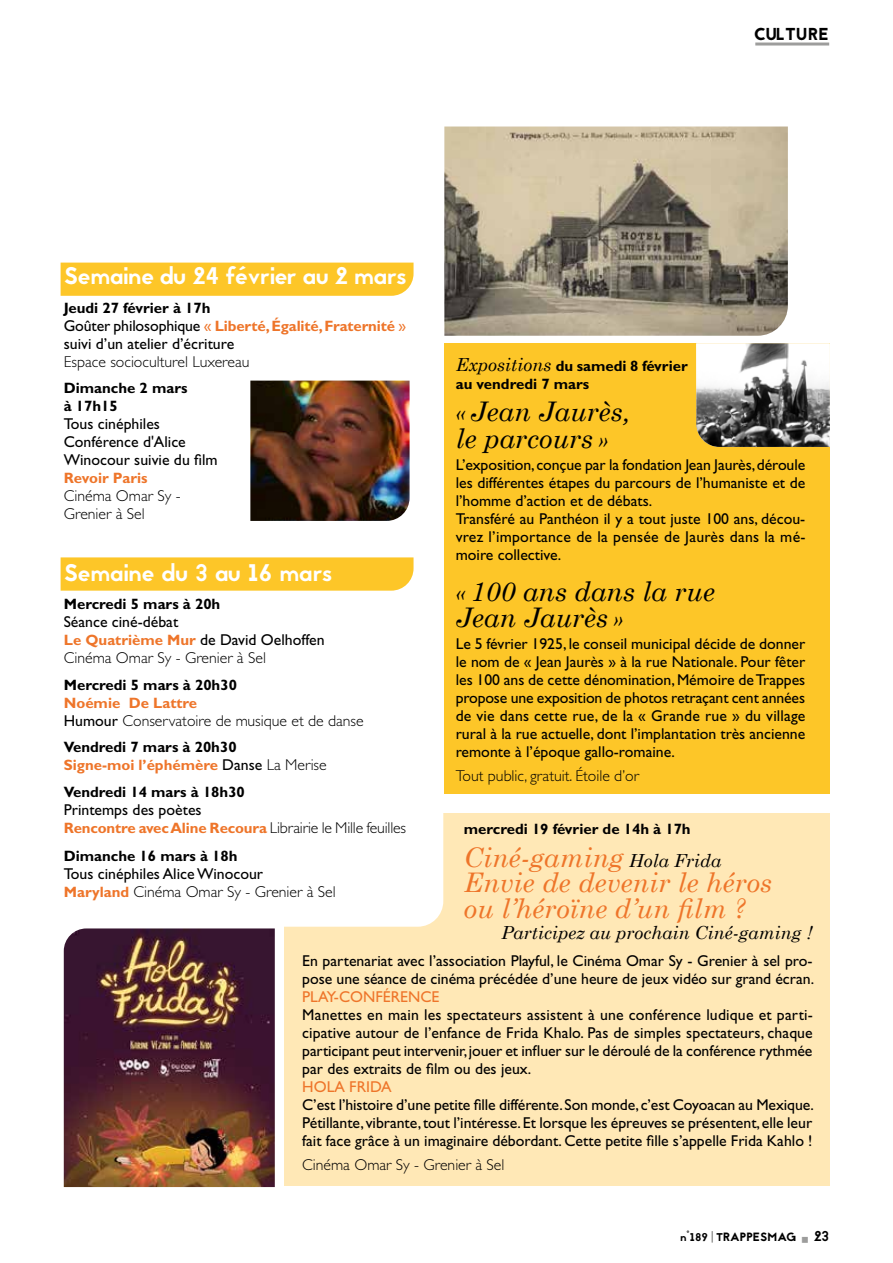
<style>
.page{position:relative;width:893px;height:1263px;background:#fff}
.page>*{position:absolute;margin:0;border:0;box-sizing:border-box;transform-origin:0 0}
.t1{font:italic 27px/25.5px "Century Schoolbook";color:#ee752a}
.t2{font:italic 27px/27px "Century Schoolbook";color:#000}
.t3{font:24px "Jaapokki";color:#fff}
.t4{font:italic 18px "Century Schoolbook";color:#000}
.t5{font:17.25px "Jaapokki";letter-spacing:.01em;color:#000}
.t6{font:15.75px/18px "Gill Sans Std";color:#000}
.t7{font:300 15.75px/18px "Gill Sans Std";color:#000}
.t8{font:15.75px "Gill Sans Std";color:#ee752a}
.t9{font:700 15px/18px "Gill Sans Std";color:#000}
.t10{font:700 15px/18px "Gill Sans Std";letter-spacing:-.01em;color:#ee752a}
.t11{font:12px "Jaapokki";letter-spacing:.01em;color:#000}
.s1{color:#000}
.s2{font-weight:400;font-size:15.75px;color:#000}
.s3{font-weight:400;font-size:15.75px}
.s4{font-family:"Century Schoolbook";font-weight:400;font-style:italic;font-size:18px}
.s5{font-size:21px}
.s6{font-weight:700;font-size:15px;color:#ee752a}
.s7{font-weight:300}
.s8{font-weight:400}
.s9{color:#ee752a}
.s10{font-weight:300;font-size:15.75px}
.s11{font-weight:300;font-size:15.75px;color:#000}
.s12{font-size:18px;color:#000}
.s13{font-size:11.25px}
.s14{font-size:14.25px}
</style>
<div class="page">
<svg style="left:711px;top:1231px;width:2px;height:11px"></svg>
<div style="left:285px;top:813px;width:545px;height:373px;background:#ffe8b6"></div>
<div style="left:284px;top:813px;width:159px;height:114px;background:#fff"></div>
<div style="left:61px;top:263px;width:353px;height:33px;background:#fdc628"></div>
<div style="left:61px;top:557px;width:353px;height:34px;background:#fdc628"></div>
<hr style="left:755px;top:43px;width:74px;height:3px;background:#9d9d9c">
<img style="left:444px;top:126px;width:344px;height:210px">
<div style="left:444px;top:343px;width:386px;height:450px;background:#fdc628"></div>
<img style="left:696px;top:343px;width:134px;height:104px">
<img style="left:250px;top:381px;width:160px;height:140px">
<img style="left:64px;top:928px;width:211px;height:259px">
<p class="t5" style="left:754px;top:22px;width:76px">CULTURE</p>
<h2 class="t3" style="left:64px;top:259px;width:344px">Semaine du 24 février au 2 mars</h2>
<p class="t10" style="left:64px;top:299px;width:344px"><span class="s1">Jeudi 27 février à 17h<br></span><span class="s2">Goûter philosophique</span> <span class="s3">«</span> Liberté, Égalité, Fraternité <span class="s3">»</span></p>
<p class="t6" style="left:64px;top:334px;width:172px">suivi d’un atelier d’écriture</p>
<p class="t7" style="left:64px;top:353px;width:187px">Espace socioculturel Luxereau</p>
<p class="t9" style="left:64px;top:379px;width:125px">Dimanche 2 mars à 17h15</p>
<p class="t6" style="left:64px;top:415px;width:155px">Tous cinéphiles<br>Conférence d'Alice<br>Winocour suivie du film</p>
<p class="t10" style="left:64px;top:469px;width:85px">Revoir Paris</p>
<p class="t7" style="left:64px;top:487px;width:118px">Cinéma Omar Sy -<br>Grenier à Sel</p>
<p class="t9" style="left:456px;top:356px;width:234px"><span class="s4">Expositions</span> du samedi 8 février au vendredi 7 mars</p>
<h1 class="t2" style="left:456px;top:397px;width:176px"><span class="s5">«</span> Jean Jaurès, le parcours <span class="s5">»</span></h1>
<p class="t6" style="left:456px;top:456px;width:351px">L’exposition, conçue par la fondation Jean Jaurès, déroule les différentes étapes du parcours de l’humaniste et de l’homme d’action et de débats.<br>Transféré au Panthéon il y a tout juste 100 ans, décou&shy;vrez l’importance de la pensée de Jaurès dans la mé&shy;moire collective.</p>
<h1 class="t2" style="left:456px;top:577px;width:261px;line-height:25.5px"><span class="s5">«</span> 100 ans dans la rue<br>Jean Jaurès <span class="s5">»</span></h1>
<p class="t6" style="left:456px;top:635px;width:351px;text-align:justify">Le 5 février 1925, le conseil municipal décide de donner le nom de « Jean Jaurès » à la rue Nationale. Pour fêter les 100 ans de cette dénomination, Mémoire de Trappes propose une exposition de photos retraçant cent années de vie dans cette rue, de la « Grande rue » du village rural à la rue actuelle, dont l’implantation très ancienne remonte à l’époque gallo-romaine.</p>
<p class="t7" style="left:456px;top:767px;width:185px">Tout public, gratuit. Étoile d’or</p>
<h2 class="t3" style="left:64px;top:556px;width:269px">Semaine du 3 au 16 mars</h2>
<p class="t9" style="left:64px;top:595px;width:158px">Mercredi 5 mars à 20h</p>
<p class="t6" style="left:64px;top:613px;width:262px">Séance ciné-débat<br><span class="s6">Le Quatrième Mur</span> de David Oelhoffen<br><span class="s7">Cinéma Omar Sy - Grenier à Sel</span></p>
<p class="t9" style="left:64px;top:675px;width:175px">Mercredi 5 mars à 20h30</p>
<p class="t10" style="left:64px;top:693px;width:135px">Noémie De Lattre</p>
<p class="t7" style="left:64px;top:711px;width:301px"><span class="s8">Humour</span> Conservatoire de musique et de danse</p>
<p class="t9" style="left:64px;top:738px;width:264px">Vendredi 7 mars à 20h30<br><span class="s9">Signe-moi l’éphémère</span> <span class="s3">Danse</span> <span class="s10">La Merise</span></p>
<p class="t9" style="left:64px;top:783px;width:183px">Vendredi 14 mars à 18h30</p>
<p class="t6" style="left:64px;top:801px;width:139px">Printemps des poètes</p>
<p class="t10" style="left:64px;top:814px;width:344px;line-height:28px">Rencontre avec Aline Recoura <span class="s11">Librairie le Mille feuilles<br></span><span class="s1">Dimanche 16 mars à 18h</span></p>
<p class="t6" style="left:64px;top:865px;width:273px">Tous cinéphiles Alice Winocour<br><span class="s6">Maryland</span> <span class="s7">Cinéma Omar Sy - Grenier à Sel</span></p>
<p class="t9" style="left:464px;top:820px;width:228px">mercredi 19 février de 14h à 17h</p>
<h1 class="t1" style="left:464px;top:843px;width:310px">Ciné-gaming <span class="s12">Hola Frida<br></span>Envie de devenir le héros ou l’héroïne d’un film ?</h1>
<p class="t4" style="left:502px;top:919px;width:312px">Participez au prochain Ciné-gaming !</p>
<p class="t6" style="left:302px;top:951px;width:513px">En partenariat avec l’association Playful, le Cinéma Omar Sy - Grenier à sel pro&shy;pose une séance de cinéma précédée d’une heure de jeux vidéo sur grand écran.</p>
<p class="t8" style="left:302px;top:987px;width:139px">PLAY-CONFÉRENCE</p>
<p class="t6" style="left:302px;top:1005px;width:512px;text-align:justify">Manettes en main les spectateurs assistent à une conférence ludique et parti&shy;cipative autour de l’enfance de Frida Khalo. Pas de simples spectateurs, chaque participant peut intervenir, jouer et influer sur le déroulé de la conférence rythmée par des extraits de film ou des jeux.</p>
<p class="t8" style="left:302px;top:1077px;width:91px">HOLA FRIDA</p>
<p class="t6" style="left:302px;top:1095px;width:513px;text-align:justify">C’est l’histoire d’une petite fille différente. Son monde, c’est Coyoacan au Mexique.<br>Pétillante, vibrante, tout l’intéresse. Et lorsque les épreuves se présentent, elle leur fait face grâce à un imaginaire débordant. Cette petite fille s’appelle Frida Kahlo !</p>
<p class="t7" style="left:302px;top:1155px;width:204px">Cinéma Omar Sy - Grenier à Sel</p>
<p class="t11" style="left:681px;top:1228px;width:150px"><span class="s13">n°189 T</span>RAPPESMAG <span class="s14">23</span></p>
</div>
